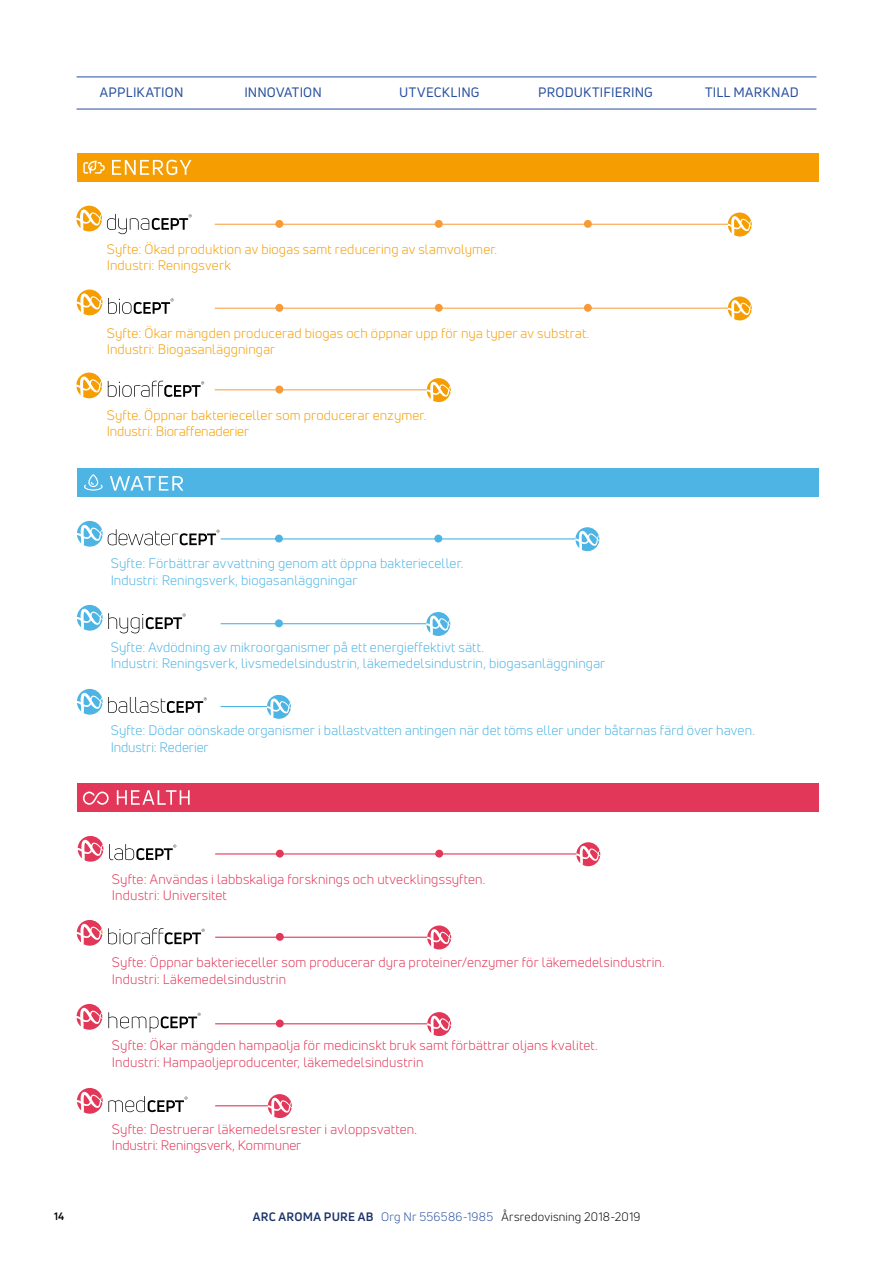
<style>
.page{position:relative;width:893px;height:1263px;background:#fff}
.page>*{position:absolute;margin:0;border:0;box-sizing:border-box;transform-origin:0 0}
.t1{font:13.5px/16.2px "Uni Neue";letter-spacing:.01em;color:#e23758}
.t2{font:13.5px/16.2px "Uni Neue";letter-spacing:.01em;color:#4db4e4}
.t3{font:13.5px/16.2px "Uni Neue";letter-spacing:.01em;color:#f59d01}
.t4{font:13.35px "Uni Neue";letter-spacing:.015em;color:#274f9e}
.t5{font:12px "Uni Neue";letter-spacing:.02em;color:#000}
.t6{font:700 10.5px "Uni Neue";color:#000}
.s1{font-weight:700;color:#1b3369}
.s2{color:#274f9e}
</style>
<div class="page">
<hr style="left:221px;top:623px;width:205px;height:1px;background:#4db4e4">
<div style="left:275px;top:619px;width:8px;height:8px;background:#4db4e4;border-radius:50%"></div>
<svg style="left:426px;top:612px;width:24px;height:24px"></svg>
<svg style="left:77px;top:605px;width:109px;height:28px"></svg>
<hr style="left:221px;top:706px;width:46px;height:1px;background:#4db4e4">
<svg style="left:267px;top:695px;width:24px;height:24px"></svg>
<svg style="left:77px;top:689px;width:130px;height:26px"></svg>
<hr style="left:221px;top:538px;width:354px;height:1px;background:#4db4e4">
<div style="left:275px;top:535px;width:8px;height:7px;background:#4db4e4;border-radius:50%"></div>
<div style="left:434px;top:535px;width:8px;height:7px;background:#4db4e4;border-radius:50%"></div>
<svg style="left:575px;top:527px;width:24px;height:24px"></svg>
<svg style="left:77px;top:521px;width:143px;height:26px"></svg>
<hr style="left:215px;top:853px;width:361px;height:1px;background:#e23758">
<div style="left:276px;top:850px;width:8px;height:7px;background:#e23758;border-radius:50%"></div>
<div style="left:435px;top:850px;width:8px;height:7px;background:#e23758;border-radius:50%"></div>
<svg style="left:576px;top:842px;width:24px;height:24px"></svg>
<svg style="left:109px;top:844px;width:67px;height:16px"></svg>
<svg style="left:78px;top:836px;width:25px;height:26px"></svg>
<hr style="left:215px;top:1105px;width:53px;height:1px;background:#e23758">
<svg style="left:268px;top:1094px;width:24px;height:24px"></svg>
<svg style="left:77px;top:1088px;width:110px;height:26px"></svg>
<svg style="left:77px;top:920px;width:128px;height:26px"></svg>
<hr style="left:215px;top:937px;width:212px;height:1px;background:#e23758">
<div style="left:276px;top:933px;width:8px;height:8px;background:#e23758;border-radius:50%"></div>
<svg style="left:427px;top:925px;width:24px;height:24px"></svg>
<svg style="left:108px;top:1012px;width:93px;height:20px"></svg>
<svg style="left:77px;top:1004px;width:25px;height:26px"></svg>
<hr style="left:215px;top:1023px;width:212px;height:1px;background:#e23758">
<div style="left:276px;top:1019px;width:8px;height:8px;background:#e23758;border-radius:50%"></div>
<svg style="left:427px;top:1012px;width:24px;height:24px"></svg>
<hr style="left:77px;top:109px;width:739px;height:1px;background:#274f9e">
<hr style="left:77px;top:77px;width:739px;height:1px;background:#274f9e">
<svg style="left:108px;top:381px;width:96px;height:16px"></svg>
<svg style="left:76px;top:373px;width:26px;height:25px"></svg>
<hr style="left:215px;top:389px;width:212px;height:1px;background:#f89a36">
<div style="left:275px;top:385px;width:8px;height:8px;background:#f89a36;border-radius:50%"></div>
<svg style="left:427px;top:378px;width:24px;height:24px"></svg>
<svg style="left:108px;top:298px;width:66px;height:16px"></svg>
<svg style="left:77px;top:290px;width:25px;height:25px"></svg>
<hr style="left:215px;top:308px;width:513px;height:1px;background:#f89a36">
<div style="left:275px;top:304px;width:8px;height:8px;background:#f89a36;border-radius:50%"></div>
<div style="left:435px;top:304px;width:8px;height:8px;background:#f89a36;border-radius:50%"></div>
<div style="left:584px;top:304px;width:8px;height:8px;background:#f89a36;border-radius:50%"></div>
<svg style="left:728px;top:296px;width:24px;height:24px"></svg>
<svg style="left:76px;top:206px;width:116px;height:28px"></svg>
<hr style="left:215px;top:224px;width:513px;height:1px;background:#f89a36">
<div style="left:275px;top:220px;width:8px;height:8px;background:#f89a36;border-radius:50%"></div>
<div style="left:435px;top:220px;width:8px;height:8px;background:#f89a36;border-radius:50%"></div>
<div style="left:584px;top:220px;width:8px;height:8px;background:#f89a36;border-radius:50%"></div>
<svg style="left:728px;top:213px;width:24px;height:23px"></svg>
<div style="left:77px;top:153px;width:742px;height:28px;background:#f59d01"></div>
<svg style="left:112px;top:160px;width:79px;height:15px"></svg>
<svg style="left:83px;top:161px;width:22px;height:13px"></svg>
<div style="left:77px;top:468px;width:742px;height:28px;background:#4db4e4"></div>
<svg style="left:110px;top:476px;width:73px;height:15px"></svg>
<svg style="left:84px;top:474px;width:19px;height:17px"></svg>
<div style="left:77px;top:783px;width:742px;height:28px;background:#e23758"></div>
<svg style="left:117px;top:790px;width:73px;height:15px"></svg>
<svg style="left:83px;top:791px;width:26px;height:14px"></svg>
<p class="t4" style="left:100px;top:84px;width:85px">APPLIKATION</p>
<p class="t4" style="left:244px;top:84px;width:79px">INNOVATION</p>
<p class="t4" style="left:399px;top:84px;width:82px">UTVECKLING</p>
<p class="t4" style="left:538px;top:84px;width:116px">PRODUKTIFIERING</p>
<p class="t4" style="left:705px;top:84px;width:95px">TILL MARKNAD</p>
<p class="t3" style="left:107px;top:241px;width:392px">Syfte: Ökad produktion av biogas samt reducering av slamvolymer.<br>Industri: Reningsverk</p>
<p class="t3" style="left:107px;top:325px;width:484px">Syfte: Ökar mängden producerad biogas och öppnar upp för nya typer av substrat.<br>Industri: Biogasanläggningar</p>
<p class="t3" style="left:107px;top:407px;width:321px">Syfte. Öppnar bakterieceller som producerar enzymer.<br>Industri: Bioraffenaderier</p>
<p class="t2" style="left:111px;top:555px;width:354px">Syfte: Förbättrar avvattning genom att öppna bakterieceller.<br>Industri: Reningsverk, biogasanläggningar</p>
<p class="t2" style="left:111px;top:639px;width:496px">Syfte: Avdödning av mikroorganismer på ett energieffektivt sätt.<br>Industri: Reningsverk, livsmedelsindustrin, läkemedelsindustrin, biogasanläggningar</p>
<p class="t2" style="left:111px;top:722px;width:646px">Syfte: Dödar oönskade organismer i ballastvatten antingen när det töms eller under båtarnas färd över haven.<br>Industri: Rederier</p>
<p class="t1" style="left:112px;top:871px;width:375px">Syfte: Användas i labbskaliga forsknings och utvecklingssyften.<br>Industri: Universitet</p>
<p class="t1" style="left:112px;top:954px;width:554px">Syfte: Öppnar bakterieceller som producerar dyra proteiner/enzymer för läkemedelsindustrin.<br>Industri: Läkemedelsindustrin</p>
<p class="t1" style="left:112px;top:1037px;width:487px">Syfte: Ökar mängden hampaolja för medicinskt bruk samt förbättrar oljans kvalitet.<br>Industri: Hampaoljeproducenter, läkemedelsindustrin</p>
<p class="t1" style="left:112px;top:1121px;width:307px">Syfte: Destruerar läkemedelsrester i avloppsvatten.<br>Industri: Reningsverk, Kommuner</p>
<p class="t6" style="left:54px;top:1209px;width:12px">14</p>
<p class="t5" style="left:253px;top:1209px;width:389px"><span class="s1">ARC AROMA PURE AB</span> <span class="s2">Org Nr 556586-1985</span> Årsredovisning 2018-2019</p>
</div>
